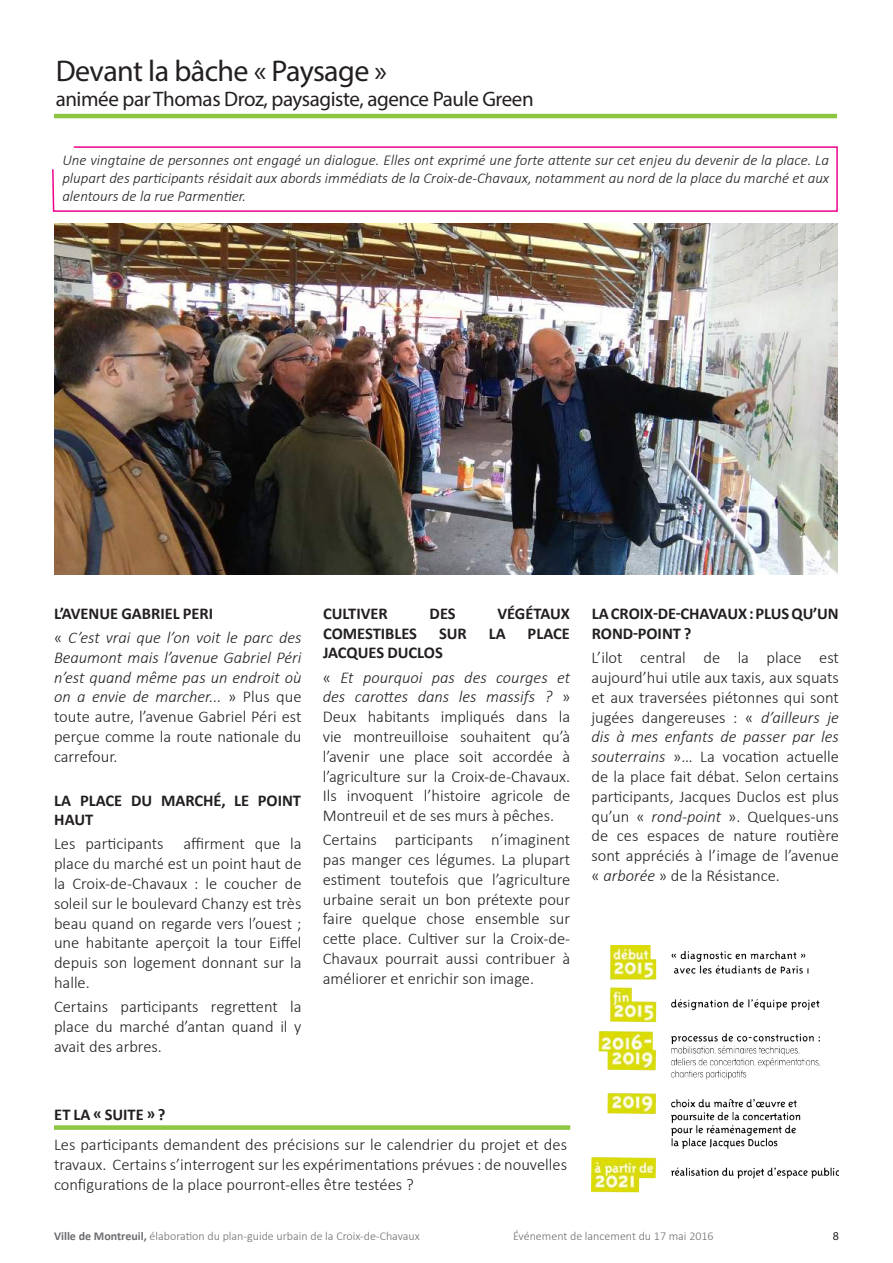
<style>
.page{position:relative;width:893px;height:1263px;background:#fff}
.page>*{position:absolute;margin:0;border:0;box-sizing:border-box;transform-origin:0 0}
.t1{font:30px "Myriad Pro";letter-spacing:-.02em;color:#231f20}
.t2{font:21px "Myriad Pro";letter-spacing:-.02em;color:#231f20}
.t3{font:300 16.5px/19.8px "Calibri";color:#231f20;text-align:justify}
.t4{font:700 16.5px/19.8px "Calibri";color:#231f20}
.t5{font:italic 300 16.5px/24px "Calibri";color:#231f20}
.t6{font:italic 300 15px/18px "Calibri";color:#231f20;text-align:justify}
.t7{font:300 12px "Calibri";color:#6c6d70}
.t8{font:12px "Myriad Pro";color:#231f20}
.s1{font-weight:700;font-style:normal}
.s2{font-style:normal}
.s3{font-style:italic}
.s4{font-weight:700}
</style>
<div class="page">
<svg style="left:52px;top:146px;width:786px;height:66px"></svg>
<img style="left:54px;top:224px;width:783px;height:351px">
<div style="left:54px;top:1125px;width:516px;height:5px;background:#8dc641"></div>
<img style="left:591px;top:945px;width:248px;height:248px">
<hr style="left:54px;top:114px;width:783px;height:4px;background:#8dc641">
<h1 class="t1" style="left:56px;top:52px;width:333px">Devant la bâche « Paysage »</h1>
<p class="t2" style="left:56px;top:86px;width:479px">animée par Thomas Droz, paysagiste, agence Paule Green</p>
<p class="t6" style="left:62px;top:151px;width:768px">Une vingtaine de personnes ont engagé un dialogue. Elles ont exprimé une forte attente sur cet enjeu du devenir de la place. La plupart des participants résidait aux abords immédiats de la Croix-de-Chavaux, notamment au nord de la place du marché et aux alentours de la rue Parmentier.</p>
<p class="t5" style="left:54px;top:601px;width:249px"><span class="s1">L’AVENUE GABRIEL PERI<br></span><span class="s2">«</span> C’est vrai que l’on voit le parc des</p>
<p class="t3" style="left:54px;top:647px;width:249px"><span class="s3">Beaumont mais l’avenue Gabriel Péri n’est quand même pas un endroit où on a envie de marcher...</span> » Plus que toute autre, l’avenue Gabriel Péri est perçue comme la route nationale du carrefour.</p>
<p class="t4" style="left:54px;top:789px;width:248px">LA PLACE DU MARCHÉ, LE POINT<br>HAUT</p>
<p class="t3" style="left:54px;top:834px;width:249px">Les participants affirment que la place du marché est un point haut de la Croix-de-Chavaux : le coucher de soleil sur le boulevard Chanzy est très beau quand on regarde vers l’ouest ; une habitante aperçoit la tour Eiffel depuis son logement donnant sur la halle.</p>
<p class="t3" style="left:54px;top:996px;width:249px">Certains participants regrettent la place du marché d’antan quand il y avait des arbres.</p>
<p class="t4" style="left:323px;top:603px;width:66px">CULTIVER</p>
<p class="t4" style="left:430px;top:603px;width:28px">DES</p>
<p class="t4" style="left:497px;top:603px;width:74px">VÉGÉTAUX</p>
<p class="t4" style="left:323px;top:622px;width:96px">COMESTIBLES</p>
<p class="t4" style="left:439px;top:622px;width:29px">SUR</p>
<p class="t4" style="left:489px;top:622px;width:18px">LA</p>
<p class="t4" style="left:528px;top:622px;width:44px">PLACE</p>
<p class="t5" style="left:323px;top:641px;width:249px"><span class="s1">JACQUES DUCLOS<br></span><span class="s2">«</span> Et pourquoi pas des courges et</p>
<p class="t3" style="left:323px;top:687px;width:249px"><span class="s3">des carottes dans les massifs ?</span> » Deux habitants impliqués dans la vie montreuilloise souhaitent qu’à l’avenir une place soit accordée à l’agriculture sur la Croix-de-Chavaux.<br>Ils invoquent l’histoire agricole de Montreuil et de ses murs à pêches.</p>
<p class="t3" style="left:323px;top:830px;width:249px">Certains participants n’imaginent pas manger ces légumes. La plupart estiment toutefois que l’agriculture urbaine serait un bon prétexte pour faire quelque chose ensemble sur cette place. Cultiver sur la Croix-de-Chavaux pourrait aussi contribuer à améliorer et enrichir son image.</p>
<p class="t4" style="left:592px;top:603px;width:248px">LA CROIX-DE-CHAVAUX : PLUS QU’UN<br>ROND-POINT ?</p>
<p class="t3" style="left:591px;top:648px;width:249px">L’ilot central de la place est aujourd’hui utile aux taxis, aux squats et aux traversées piétonnes qui sont jugées dangereuses : « <span class="s3">d’ailleurs je dis à mes enfants de passer par les souterrains</span> »… La vocation actuelle de la place fait débat. Selon certains participants, Jacques Duclos est plus qu’un « <span class="s3">rond-point</span> ». Quelques-uns de ces espaces de nature routière sont appréciés à l’image de l’avenue « <span class="s3">arborée</span> » de la Résistance.</p>
<p class="t4" style="left:54px;top:1103px;width:113px">ET LA « SUITE » ?</p>
<p class="t3" style="left:54px;top:1134px;width:515px">Les participants demandent des précisions sur le calendrier du projet et des travaux. Certains s’interrogent sur les expérimentations prévues : de nouvelles configurations de la place pourront-elles être testées ?</p>
<p class="t7" style="left:54px;top:1229px;width:367px"><span class="s4">Ville de Montreuil,</span> élaboration du plan-guide urbain de la Croix-de-Chavaux</p>
<p class="t7" style="left:513px;top:1229px;width:202px">Événement de lancement du 17 mai 2016</p>
<p class="t8" style="left:833px;top:1228px;width:8px">8</p>
</div>
